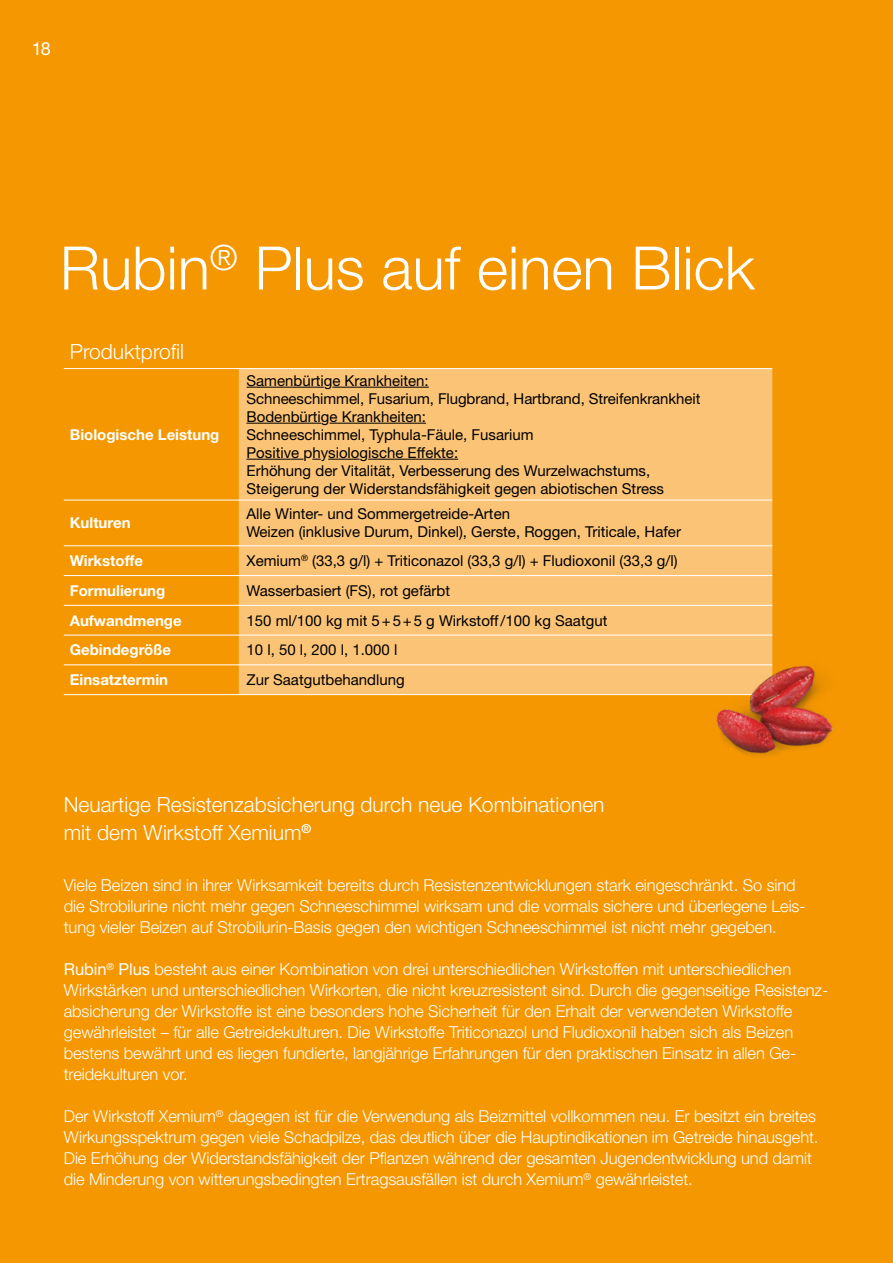
<style>
.page{position:relative;width:893px;height:1263px;background:#f49700}
.page>*{position:absolute;margin:0;border:0;box-sizing:border-box;transform-origin:0 0}
.t1{font:300 60px "Helvetica Neue LT Std";color:#fff}
.t2{font:300 21px/28.5px "Helvetica Neue LT Std";color:#fff}
.t3{font:18px "Helvetica Neue LT Std";color:#fff}
.t4{font:300 16.5px/21px "Helvetica Neue LT Std";letter-spacing:-.005em;color:#fff}
.t5{font:15px/18px "Helvetica Neue LT Std";color:#000}
.t6{font:700 15px "Helvetica Neue LT Std";color:#fff}
.s1{font-weight:400}
</style>
<div class="page">
<div style="left:239px;top:369px;width:533px;height:325px;background:#fbc376"></div>
<hr style="left:64px;top:368px;width:174px;height:1px;background:#fff">
<hr style="left:238px;top:368px;width:534px;height:1px;background:#fff">
<hr style="left:64px;top:500px;width:174px;height:1px;background:#fff">
<hr style="left:238px;top:500px;width:534px;height:1px;background:#fff">
<hr style="left:64px;top:545px;width:174px;height:1px;background:#fff">
<hr style="left:238px;top:545px;width:534px;height:1px;background:#fff">
<hr style="left:64px;top:575px;width:174px;height:1px;background:#fff">
<hr style="left:238px;top:575px;width:534px;height:1px;background:#fff">
<hr style="left:64px;top:605px;width:174px;height:1px;background:#fff">
<hr style="left:238px;top:605px;width:534px;height:1px;background:#fff">
<hr style="left:64px;top:635px;width:174px;height:1px;background:#fff">
<hr style="left:238px;top:635px;width:534px;height:1px;background:#fff">
<hr style="left:64px;top:664px;width:174px;height:1px;background:#fff">
<hr style="left:238px;top:664px;width:534px;height:1px;background:#fff">
<hr style="left:64px;top:694px;width:174px;height:1px;background:#fff">
<hr style="left:238px;top:694px;width:534px;height:1px;background:#fff">
<hr style="left:247px;top:387px;width:77px;height:1px;background:#000">
<hr style="left:332px;top:387px;width:97px;height:1px;background:#000">
<hr style="left:247px;top:423px;width:74px;height:1px;background:#000">
<hr style="left:330px;top:423px;width:96px;height:1px;background:#000">
<hr style="left:247px;top:459px;width:56px;height:1px;background:#000">
<hr style="left:328px;top:459px;width:32px;height:1px;background:#000">
<hr style="left:368px;top:459px;width:90px;height:1px;background:#000">
<img style="left:704px;top:645px;width:129px;height:111px">
<p class="t3" style="left:32px;top:38px;width:20px">18</p>
<h1 class="t1" style="left:60px;top:231px;width:696px">Rubin<sup>®</sup> Plus auf einen Blick</h1>
<p class="t2" style="left:70px;top:337px;width:116px">Produktprofil</p>
<p class="t6" style="left:70px;top:425px;width:151px">Biologische Leistung</p>
<p class="t5" style="left:247px;top:371px;width:455px">Samenbürtige Krankheiten:<br>Schneeschimmel, Fusarium, Flugbrand, Hartbrand, Streifenkrankheit Bodenbürtige Krankheiten:<br>Schneeschimmel, Typhula-Fäule, Fusarium<br>Positive physiologische Effekte:<br>Erhöhung der Vitalität, Verbesserung des Wurzelwachstums, Steigerung der Widerstandsfähigkeit gegen abiotischen Stress</p>
<p class="t6" style="left:70px;top:514px;width:62px">Kulturen</p>
<p class="t5" style="left:247px;top:505px;width:436px">Alle Winter- und Sommergetreide-Arten<br>Weizen (inklusive Durum, Dinkel), Gerste, Roggen, Triticale, Hafer</p>
<p class="t6" style="left:70px;top:551px;width:75px">Wirkstoffe</p>
<p class="t5" style="left:247px;top:551px;width:433px">Xemium<sup>®</sup> (33,3 g/l) + Triticonazol (33,3 g/l) + Fludioxonil (33,3 g/l)</p>
<p class="t6" style="left:70px;top:581px;width:97px">Formulierung</p>
<p class="t5" style="left:247px;top:581px;width:205px">Wasserbasiert (FS), rot gefärbt</p>
<p class="t6" style="left:70px;top:611px;width:113px">Aufwandmenge</p>
<p class="t5" style="left:247px;top:611px;width:362px">150 ml/100 kg mit 5+5+5 g Wirkstoff/100 kg Saatgut</p>
<p class="t6" style="left:70px;top:641px;width:103px">Gebindegröße</p>
<p class="t5" style="left:247px;top:641px;width:152px">10 l, 50 l, 200 l, 1.000 l</p>
<p class="t6" style="left:70px;top:670px;width:100px">Einsatztermin</p>
<p class="t5" style="left:247px;top:670px;width:160px">Zur Saatgutbehandlung</p>
<p class="t2" style="left:64px;top:789px;width:542px">Neuartige Resistenzabsicherung durch neue Kombinationen mit dem Wirkstoff Xemium<sup>®</sup></p>
<p class="t4" style="left:64px;top:874px;width:743px">Viele Beizen sind in ihrer Wirksamkeit bereits durch Resistenzentwicklungen stark eingeschränkt. So sind die Strobilurine nicht mehr gegen Schneeschimmel wirksam und die vormals sichere und überlegene Leis&shy;tung vieler Beizen auf Strobilurin-Basis gegen den wichtigen Schneeschimmel ist nicht mehr gegeben.</p>
<p class="t4" style="left:64px;top:958px;width:766px"><span class="s1">Rubin</span><sup>®</sup> <span class="s1">Plus</span> besteht aus einer Kombination von drei unterschiedlichen Wirkstoffen mit unterschiedlichen Wirkstärken und unterschiedlichen Wirkorten, die nicht kreuzresistent sind. Durch die gegenseitige Resistenz&shy;absicherung der Wirkstoffe ist eine besonders hohe Sicherheit für den Erhalt der verwendeten Wirkstoffe gewährleistet – für alle Getreidekulturen. Die Wirkstoffe Triticonazol und Fludioxonil haben sich als Beizen bestens bewährt und es liegen fundierte, langjährige Erfahrungen für den praktischen Einsatz in allen Ge&shy;treidekulturen vor.</p>
<p class="t4" style="left:64px;top:1105px;width:756px">Der Wirkstoff Xemium<sup>®</sup> dagegen ist für die Verwendung als Beizmittel vollkommen neu. Er besitzt ein breites Wirkungsspektrum gegen viele Schadpilze, das deutlich über die Hauptindikationen im Getreide hinausgeht.<br>Die Erhöhung der Widerstandsfähigkeit der Pflanzen während der gesamten Jugendentwicklung und damit die Minderung von witterungsbedingten Ertragsausfällen ist durch Xemium<sup>®</sup> gewährleistet.</p>
</div>
